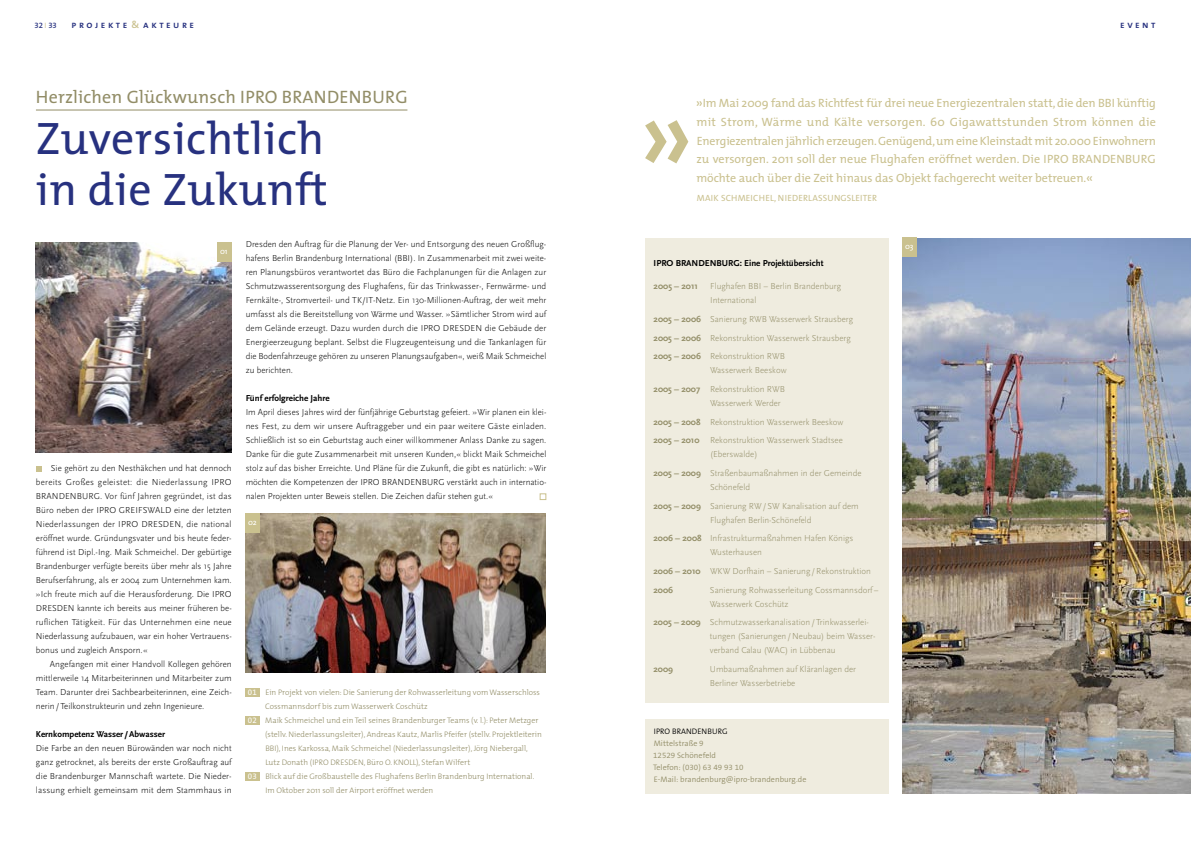
<style>
.page{position:relative;width:1191px;height:842px;background:#fff}
.page>*{position:absolute;margin:0;border:0;box-sizing:border-box;transform-origin:0 0}
.t1{font:45.8px/51.3px "The Mix";letter-spacing:.01em;color:#27317f}
.t2{font:18px "The Mix";letter-spacing:.01em;color:#928d67}
.t3{font:12px/18.7px "The Mix";letter-spacing:-.005em;color:#cac18f;text-align:justify}
.t4{font:600 10px "The Sans OT6";letter-spacing:.25em;color:#27317f}
.t5{font:300 9px/14px "Scala Sans";color:#000;text-align:justify}
.t6{font:300 9px/18.7px "Scala Sans";color:#928d67}
.t7{font:700 9px "Scala Sans";color:#000}
.t8{font:9px "The Mix";letter-spacing:.025em;color:#cac18f}
.t9{font:700 9px "Scala Sans";color:#928d67}
.t10{font:300 8px/14px "The Mix";color:#928d67}
.t11{font:300 8px/12px "The Sans OT4";letter-spacing:.005em;color:#928d67}
.t12{font:300 8px "The Sans OT4";letter-spacing:.005em;color:#000}
.t13{font:8px "The Mix";color:#fff}
.t14{font:8px "The Mix Expert";color:#fff}
.t15{font:600 7.8px "The Sans OT6";color:#27317f}
.s1{font-family:"The Sans OT4";font-weight:300;color:#cac18f}
.s2{color:#cac18f}
.s3{font-size:14px}
.s4{font-weight:700}
</style>
<div class="page">
<div style="left:645px;top:238px;width:243px;height:464px;background:#efecdf"></div>
<img style="left:902px;top:238px;width:289px;height:555px">
<hr style="left:36px;top:110px;width:371px;height:1px;background:#928d67">
<svg style="left:36px;top:466px;width:6px;height:5px"></svg>
<img style="left:245px;top:513px;width:301px;height:159px">
<div style="left:245px;top:513px;width:14px;height:19px;background:#cac18f"></div>
<div style="left:245px;top:688px;width:14px;height:8px;background:#cac18f"></div>
<div style="left:245px;top:716px;width:14px;height:8px;background:#cac18f"></div>
<div style="left:245px;top:772px;width:14px;height:9px;background:#cac18f"></div>
<svg style="left:645px;top:120px;width:43px;height:43px"></svg>
<div style="left:645px;top:719px;width:243px;height:74px;background:#efecdf"></div>
<img style="left:35px;top:242px;width:196px;height:211px">
<div style="left:217px;top:242px;width:14px;height:20px;background:#cac18f"></div>
<div style="left:902px;top:238px;width:14px;height:19px;background:#cac18f"></div>
<div style="left:539px;top:493px;width:7px;height:7px;border:1px solid #cac18f"></div>
<p class="t15" style="left:35px;top:20px;width:24px">32 <span class="s1">i</span> 33</p>
<p class="t4" style="left:72px;top:18px;width:124px">projekte <span class="s2">&amp;</span> akteure</p>
<p class="t4" style="left:1120px;top:18px;width:37px">event</p>
<h2 class="t2" style="left:36px;top:82px;width:373px">Herzlichen Glückwunsch IPRO BRANDENBURG</h2>
<h1 class="t1" style="left:36px;top:111px;width:293px">Zuversichtlich in die Zukunft</h1>
<p class="t3" style="left:696px;top:94px;width:461px"><span class="s3">»</span>Im Mai 2009 fand das Richtfest für drei neue Energiezentralen statt, die den BBI künftig mit Strom, Wärme und Kälte versorgen. 60 Gigawattstunden Strom können die Energiezentralen jährlich erzeugen. Genügend, um eine Kleinstadt mit 20.000 Einwohnern zu versorgen. 2011 soll der neue Flughafen eröffnet werden. Die IPRO BRANDENBURG möchte auch über die Zeit hinaus das Objekt fachgerecht weiter betreuen.<span class="s3">«</span></p>
<p class="t8" style="left:697px;top:190px;width:7px">maik</p>
<p class="t8" style="left:721px;top:190px;width:17px">schmei</p>
<p class="t8" style="left:753px;top:190px;width:31px">chel, nieder</p>
<p class="t8" style="left:808px;top:190px;width:11px">lassungs</p>
<p class="t8" style="left:851px;top:190px;width:22px">leiter</p>
<p class="t13" style="left:220px;top:245px;width:9px">01</p>
<p class="t5" style="left:36px;top:462px;width:197px;text-indent:15px">Sie gehört zu den Nesthäkchen und hat dennoch bereits Großes geleistet: die Niederlassung IPRO BRANDENBURG. Vor fünf Jahren gegründet, ist das Büro neben der IPRO GREIFSWALD eine der letzten Niederlassungen der IPRO -DRESDEN, die national eröffnet wurde. Gründungsvater und bis heute feder&shy;führend ist Dipl.-Ing. Maik Schmeichel. Der gebürtige Brandenburger verfügte bereits über mehr als 15 Jahre Berufserfahrung, als er 2004 zum Unternehmen kam. »Ich freute mich auf die Herausforderung. Die IPRO DRESDEN kannte ich bereits aus meiner früheren be&shy;ruflichen Tätigkeit. Für das Unternehmen eine neue Niederlassung aufzubauen, war ein hoher Vertrauens&shy;bonus und zugleich Ansporn.«</p>
<p class="t5" style="left:36px;top:658px;width:197px;text-indent:14px">Angefangen mit einer Handvoll Kollegen gehören mittlerweile 14 Mitarbeiterinnen und Mitarbeiter zum Team. Darunter drei Sachbearbeiterinnen, eine Zeich&shy;nerin/Teilkonstrukteurin und zehn Ingenieure.</p>
<p class="t7" style="left:36px;top:730px;width:131px">Kernkompetenz Wasser /Abwasser</p>
<p class="t5" style="left:36px;top:742px;width:197px">Die Farbe an den neuen Bürowänden war noch nicht ganz getrocknet, als bereits der erste Großauftrag auf die Brandenburger Mannschaft wartete. Die Nieder&shy;lassung erhielt gemeinsam mit dem Stammhaus in</p>
<p class="t5" style="left:246px;top:238px;width:302px">Dresden den Auftrag für die Planung der Ver- und Entsorgung des neuen Großflug-</p>
<p class="t13" style="left:905px;top:240px;width:10px">03</p>
<p class="t5" style="left:246px;top:252px;width:302px">hafens Berlin Brandenburg International (BBI). In Zusammenarbeit mit zwei weite&shy;ren Planungsbüros verantwortet das Büro die Fachplanungen für die Anlagen zur Schmutzwasserentsorgung des Flughafens, für das Trinkwasser-, Fernwärme- und Fernkälte-, Stromverteil- und TK/IT-Netz. Ein 130-Millionen-Auftrag, der weit mehr umfasst als die Bereitstellung von Wärme und Wasser. »Sämtlicher Strom wird auf dem Gelände erzeugt. Dazu wurden durch die IPRO Dresden</p>
<p class="t7" style="left:653px;top:258px;width:171px">IPRO BRANDENBURG: Eine Projektübersicht</p>
<p class="t9" style="left:653px;top:282px;width:46px">2005 – 2011</p>
<p class="t6" style="left:710px;top:280px;width:133px;line-height:14px">Flughafen BBI – Berlin Brandenburg<br>International</p>
<p class="t6" style="left:653px;top:310px;width:201px"><span class="s4">2005 – 2006</span> Sanierung RWB Wasserwerk Strausberg<br><span class="s4">2005 – 2006</span> Rekonstruktion Wasserwerk Strausberg<br><span class="s4">2005 – 2006</span> Rekonstruktion RWB</p>
<p class="t6" style="left:653px;top:361px;width:134px;text-align:right">Wasserwerk Beeskow<br><span class="s4">2005 – 2007</span> Rekonstruktion RWB</p>
<p class="t6" style="left:653px;top:394px;width:191px;text-indent:57px">Wasserwerk Werder<br><span class="s4">2005 – 2008</span> Rekonstruktion Wasserwerk Beeskow<br><span class="s4">2005 – 2010</span> Rekonstruktion Wasserwerk Stadtsee</p>
<p class="t6" style="left:653px;top:445px;width:209px;text-indent:56px">(Eberswalde)<br><span class="s4">2005 – 2009</span> Straßenbaumaßnahmen in der Gemeinde</p>
<p class="t6" style="left:653px;top:478px;width:207px;text-indent:56px">Schönefeld<br><span class="s4">2005 – 2009</span> Sanierung RW/SW Kanalisation auf dem</p>
<p class="t6" style="left:653px;top:511px;width:201px;text-indent:57px">Flughafen Berlin-Schönefeld<br><span class="s4">2006 – 2008</span> Infrastrukturmaßnahmen Hafen Königs</p>
<p class="t6" style="left:653px;top:543px;width:219px;text-indent:57px">Wusterhausen<br><span class="s4">2006 – 2010</span> WKW Dorfhain – Sanierung /Rekonstruktion<br><span class="s4">2006</span></p>
<p class="t5" style="left:246px;top:322px;width:302px;text-indent:239px">die Gebäude der Energieerzeugung beplant. Selbst die Flugzeugenteisung und die Tankanlagen für die Bodenfahrzeuge gehören zu unseren Planungsaufgaben«, weiß Maik Schmeichel zu berichten.</p>
<p class="t7" style="left:246px;top:394px;width:86px">Fünf erfolgreiche Jahre</p>
<p class="t5" style="left:246px;top:406px;width:302px">Im April dieses Jahres wird der fünfjährige Geburtstag gefeiert. »Wir planen ein klei&shy;nes Fest, zu dem wir unsere Auftraggeber und ein paar weitere Gäste einladen.<br>Schließlich ist so ein Geburtstag auch einer willkommener Anlass Danke zu sagen.<br>Danke für die gute Zusammenarbeit mit unseren Kunden,« blickt Maik Schmeichel stolz auf das bisher Erreichte. Und Pläne für die Zukunft, die gibt es natürlich: »Wir möchten die Kompetenzen der IPRO BRANDENBURG verstärkt auch in internatio&shy;nalen Projekten unter Beweis stellen. Die Zeichen dafür stehen gut.«</p>
<p class="t13" style="left:248px;top:515px;width:10px">02</p>
<p class="t6" style="left:710px;top:583px;width:170px;line-height:14px">Sanierung Rohwasserleitung Cossmannsdorf–<br>Wasserwerk Coschütz</p>
<p class="t6" style="left:710px;top:616px;width:166px;line-height:14px;text-indent:-56px"><span class="s4">2005 – 2009</span> Schmutzwasserkanalisation/Trinkwasserlei&shy;tungen (Sanierungen/Neubau) beim Wasser&shy;verband Calau (WAC) in Lübbenau</p>
<p class="t9" style="left:653px;top:664px;width:21px">2009</p>
<p class="t6" style="left:710px;top:662px;width:148px;line-height:14px">Umbaumaßnahmen auf Kläranlagen der<br>Berliner Wasserbetriebe</p>
<p class="t14" style="left:248px;top:686px;width:10px">01</p>
<p class="t14" style="left:248px;top:714px;width:10px">02</p>
<p class="t14" style="left:248px;top:770px;width:10px">03</p>
<p class="t10" style="left:265px;top:685px;width:278px">Ein Projekt von vielen: Die Sanierung der Rohwasserleitung vom Wasserschloss Cossmannsdorf bis zum Wasserwerk Coschütz<br>Maik Schmeichel und ein Teil seines Brandenburger Teams (v. l.): Peter Metzger (stellv. Niederlassungsleiter), Andreas Kautz, Marlis Pfeifer (stellv. Projektleiterin BBI), Ines Karkossa, Maik Schmeichel (Niederlassungsleiter), Jörg Niebergall, Lutz Donath (IPRO DRESDEN, Büro O. KNOLL), Stefan Wilfert<br>Blick auf die Großbaustelle des Flughafens Berlin Brandenburg International.<br>Im Oktober 2011 soll der Airport eröffnet werden</p>
<p class="t12" style="left:654px;top:726px;width:75px">I PRO BRANDENBURG</p>
<p class="t11" style="left:653px;top:737px;width:155px">Mittelstraße 9<br>12529 Schönefeld<br>Telefon: (030) 63 49 93 10<br>E-Mail: brandenburg@ipro-brandenburg.de</p>
</div>
